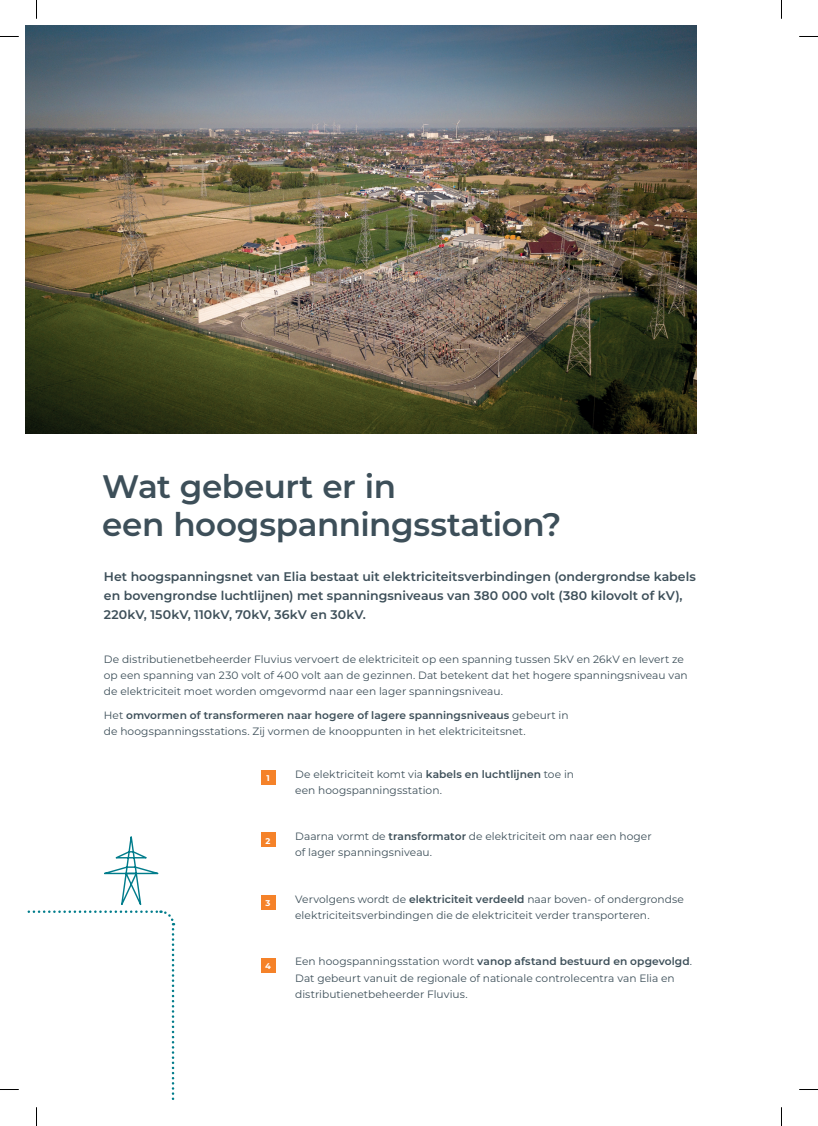
<style>
.page{position:relative;width:818px;height:1126px;background:#fff}
.page>*{position:absolute;margin:0;border:0;box-sizing:border-box;transform-origin:0 0}
.t1{font:600 32.5px/37.5px "Montserrat";letter-spacing:-.01em;color:#3d4f59}
.t2{font:600 12.5px/18.8px "Montserrat";color:#3d4f59}
.t3{font:10.62px/16.1px "Montserrat";color:#3d4f59}
.t4{font:700 8.38px "Montserrat";color:#fff}
.s1{font-weight:600}
</style>
<div class="page">
<div style="left:261px;top:770px;width:14px;height:14px;background:#f58229"></div>
<div style="left:261px;top:832px;width:14px;height:14px;background:#f58229"></div>
<div style="left:261px;top:895px;width:14px;height:14px;background:#f58229"></div>
<div style="left:261px;top:958px;width:14px;height:14px;background:#f58229"></div>
<img style="left:26px;top:26px;width:670px;height:407px">
<svg style="left:27px;top:836px;width:149px;height:263px"></svg>
<svg style="left:0;top:36px;width:19px;height:1px"></svg>
<svg style="left:799px;top:36px;width:18px;height:1px"></svg>
<svg style="left:0;top:1089px;width:19px;height:1px"></svg>
<svg style="left:799px;top:1089px;width:18px;height:1px"></svg>
<svg style="left:36px;top:0;width:1px;height:19px"></svg>
<svg style="left:36px;top:1107px;width:1px;height:18px"></svg>
<h1 class="t1" style="left:102px;top:466px;width:460px">Wat gebeurt er in<br>een hoogspanningsstation?</h1>
<p class="t2" style="left:104px;top:567px;width:593px">Het hoogspanningsnet van Elia bestaat uit elektriciteitsverbindingen (ondergrondse kabels en bovengrondse luchtlijnen) met spanningsniveaus van 380 000 volt (380 kilovolt of kV),<br>220kV, 150kV, 110kV, 70kV, 36kV en 30kV.</p>
<p class="t3" style="left:104px;top:650px;width:585px">De distributienetbeheerder Fluvius vervoert de elektriciteit op een spanning tussen 5kV en 26kV en levert ze op een spanning van 230 volt of 400 volt aan de gezinnen. Dat betekent dat het hogere spanningsniveau van de elektriciteit moet worden omgevormd naar een lager spanningsniveau.</p>
<p class="t3" style="left:104px;top:706px;width:466px">Het <span class="s1">omvormen of transformeren naar hogere of lagere spanningsniveaus</span> gebeurt in de hoogspanningsstations. Zij vormen de knooppunten in het elektriciteitsnet.</p>
<p class="t4" style="left:266px;top:772px;width:5px">1</p>
<p class="t3" style="left:295px;top:765px;width:280px">De elektriciteit komt via <span class="s1">kabels en luchtlijnen</span> toe in een hoogspanningsstation.</p>
<p class="t3" style="left:295px;top:828px;width:357px">Daarna vormt de <span class="s1">transformator</span> de elektriciteit om naar een hoger of lager spanningsniveau.</p>
<p class="t3" style="left:295px;top:890px;width:390px">Vervolgens wordt de <span class="s1">elektriciteit verdeeld</span> naar boven- of ondergrondse elektriciteitsverbindingen die de elektriciteit verder transporteren.</p>
<p class="t3" style="left:295px;top:953px;width:398px">Een hoogspanningsstation wordt <span class="s1">vanop afstand bestuurd en opgevolgd</span>.<br>Dat gebeurt vanuit de regionale of nationale controlecentra van Elia en distributienetbeheerder Fluvius.</p>
<p class="t4" style="left:265px;top:834px;width:6px">2</p>
<p class="t4" style="left:265px;top:897px;width:6px">3</p>
<p class="t4" style="left:265px;top:960px;width:7px">4</p>
</div>
